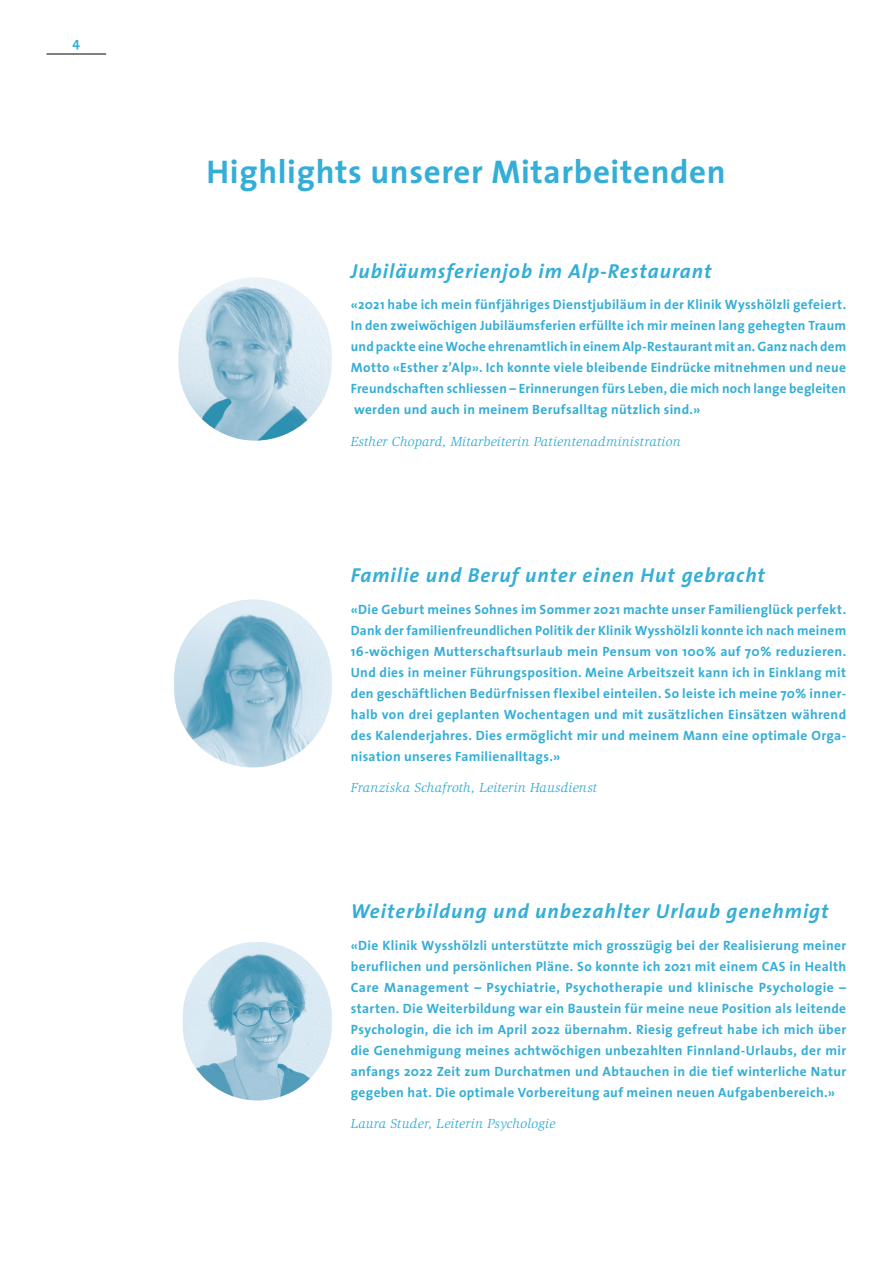
<style>
.page{position:relative;width:893px;height:1263px;background:#fff}
.page>*{position:absolute;margin:0;border:0;box-sizing:border-box;transform-origin:0 0}
.t1{font:700 33px "The Sans";letter-spacing:.02em;color:#34aed6}
.t2{font:italic 700 20.25px "The Sans";letter-spacing:.05em;color:#34aed6}
.t3{font:700 13.5px/21px "The Sans";letter-spacing:.025em;color:#34aed6;text-align:justify}
.t4{font:italic 13.5px "Slimbach";letter-spacing:.015em;color:#34aed6}
</style>
<div class="page">
<hr style="left:47px;top:54px;width:59px;height:1px;background:#000">
<img style="left:179px;top:278px;width:153px;height:163px;border-radius:77px">
<img style="left:174px;top:599px;width:158px;height:168px;border-radius:79px">
<img style="left:183px;top:942px;width:149px;height:158px;border-radius:74px">
<p class="t3" style="left:73px;top:31px;width:9px">4</p>
<h1 class="t1" style="left:207px;top:144px;width:521px">Highlights unserer Mitarbeitenden</h1>
<h2 class="t2" style="left:351px;top:254px;width:362px">Jubiläumsferienjob im Alp-Restaurant</h2>
<p class="t3" style="left:351px;top:294px;width:497px">«2021 habe ich mein fünfjähriges Dienstjubiläum in der Klinik Wysshölzli gefeiert.<br>In den zweiwöchigen Jubiläumsferien erfüllte ich mir meinen lang gehegten Traum und packte eine Woche ehrenamtlich in einem Alp-Restaurant mit an. Ganz nach dem Motto «Esther z’Alp». Ich konnte viele bleibende Eindrücke mitnehmen und neue Freundschaften schliessen – Erinnerungen fürs Leben, die mich noch lange begleiten werden und auch in meinem Berufsalltag nützlich sind.»</p>
<p class="t4" style="left:351px;top:433px;width:331px">Esther Chopard, Mitarbeiterin Patientenadministration</p>
<h2 class="t2" style="left:351px;top:558px;width:416px">Familie und Beruf unter einen Hut gebracht</h2>
<p class="t3" style="left:351px;top:598px;width:497px">«Die Geburt meines Sohnes im Sommer 2021 machte unser Familienglück perfekt.<br>Dank der familienfreundlichen Politik der Klinik Wysshölzli konnte ich nach meinem 16-wöchigen Mutterschaftsurlaub mein Pensum von 100% auf 70% reduzieren.<br>Und dies in meiner Führungsposition. Meine Arbeitszeit kann ich in Einklang mit den geschäftlichen Bedürfnissen flexibel einteilen. So leiste ich meine 70% inner&shy;halb von drei geplanten Wochentagen und mit zusätzlichen Einsätzen während des Kalenderjahres. Dies ermöglicht mir und meinem Mann eine optimale Orga&shy;nisation unseres Familienalltags.»</p>
<p class="t4" style="left:351px;top:780px;width:248px">Franziska Schafroth, Leiterin Hausdienst</p>
<h2 class="t2" style="left:351px;top:894px;width:479px">Weiterbildung und unbezahlter Urlaub genehmigt</h2>
<p class="t3" style="left:351px;top:934px;width:497px">«Die Klinik Wysshölzli unterstützte mich grosszügig bei der Realisierung meiner beruflichen und persönlichen Pläne. So konnte ich 2021 mit einem CAS in Health Care Management – Psychiatrie, Psychotherapie und klinische Psychologie – starten. Die Weiterbildung war ein Baustein für meine neue Position als leitende Psychologin, die ich im April 2022 übernahm. Riesig gefreut habe ich mich über die Genehmigung meines achtwöchigen unbezahlten Finnland-Urlaubs, der mir anfangs 2022 Zeit zum Durchatmen und Abtauchen in die tief winterliche Natur gegeben hat. Die optimale Vorbereitung auf meinen neuen Aufgabenbereich.»</p>
<p class="t4" style="left:351px;top:1116px;width:206px">Laura Studer, Leiterin Psychologie</p>
</div>
